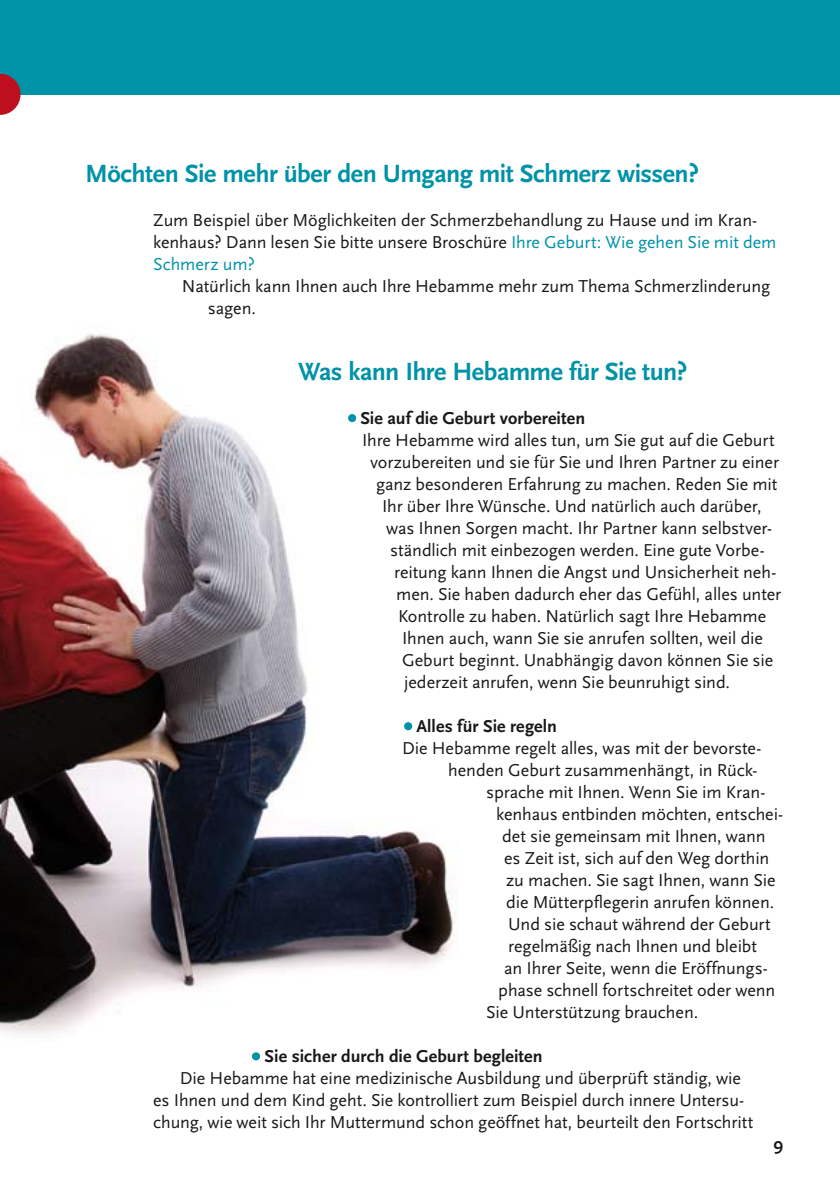
<style>
.page{position:relative;width:840px;height:1191px;background:#fff}
.page>*{position:absolute;margin:0;border:0;box-sizing:border-box;transform-origin:0 0}
.t1{font:700 26px "Scala Sans";letter-spacing:-.02em;color:#0092a7}
.t2{font:18px/22px "Scala Sans";letter-spacing:-.005em;color:#1a171b}
.t3{font:700 18px "Scala Sans";letter-spacing:.005em;color:#1a171b}
.s1{color:#0092a7}
</style>
<div class="page">
<img style="left:0;top:334px;width:455px;height:700px">
<div style="left:0;top:0;width:839px;height:95px;background:#0092a7"></div>
<svg style="left:0;top:74px;width:21px;height:41px"></svg>
<div style="left:348px;top:414px;width:8px;height:8px;background:#0092a7;border-radius:50%"></div>
<div style="left:404px;top:722px;width:8px;height:8px;background:#0092a7;border-radius:50%"></div>
<div style="left:252px;top:1052px;width:8px;height:8px;background:#0092a7;border-radius:50%"></div>
<h1 class="t1" style="left:85px;top:160px;width:615px">Möchten Sie mehr über den Umgang mit Schmerz wissen?</h1>
<p class="t2" style="left:153px;top:209px;width:624px">Zum Beispiel über Möglichkeiten der Schmerzbehandlung zu Hause und im Kran&shy;kenhaus? Dann lesen Sie bitte unsere Broschüre <span class="s1">Ihre Geburt: Wie gehen Sie mit dem<br>Schmerz um?</span></p>
<p class="t2" style="left:208px;top:275px;width:563px;text-indent:-26px">Natürlich kann Ihnen auch Ihre Hebamme mehr zum Thema Schmerzlinderung sagen.</p>
<h1 class="t1" style="left:298px;top:358px;width:390px">Was kann Ihre Hebamme für Sie tun?</h1>
<p class="t3" style="left:360px;top:408px;width:226px">Sie auf die Geburt vorbereiten</p>
<p class="t2" style="left:362px;top:429px;width:414px">Ihre Hebamme wird alles tun, um Sie gut auf die Geburt</p>
<p class="t2" style="left:370px;top:451px;width:410px">vorzubereiten und sie für Sie und Ihren Partner zu einer</p>
<p class="t2" style="left:376px;top:473px;width:402px">ganz besonderen Erfahrung zu machen. Reden Sie mit</p>
<p class="t2" style="left:382px;top:495px;width:381px">Ihr über Ihre Wünsche. Und natürlich auch darüber,</p>
<p class="t2" style="left:386px;top:517px;width:387px">was Ihnen Sorgen macht. Ihr Partner kann selbstver-</p>
<p class="t2" style="left:390px;top:539px;width:376px">ständlich mit einbezogen werden. Eine gute Vorbe-</p>
<p class="t2" style="left:394px;top:561px;width:383px">reitung kann Ihnen die Angst und Unsicherheit neh-</p>
<p class="t2" style="left:396px;top:583px;width:386px">men. Sie haben dadurch eher das Gefühl, alles unter</p>
<p class="t2" style="left:398px;top:605px;width:369px">Kontrolle zu haben. Natürlich sagt Ihre Hebamme</p>
<p class="t2" style="left:402px;top:627px;width:362px">Ihnen auch, wann Sie sie anrufen sollten, weil die</p>
<p class="t2" style="left:402px;top:649px;width:372px">Geburt beginnt. Unabhängig davon können Sie sie</p>
<p class="t2" style="left:404px;top:671px;width:327px">jederzeit anrufen, wenn Sie beunruhigt sind.</p>
<p class="t3" style="left:416px;top:716px;width:142px">Alles für Sie regeln</p>
<p class="t2" style="left:402px;top:737px;width:361px">Die Hebamme regelt alles, was mit der bevorste-</p>
<p class="t2" style="left:448px;top:759px;width:311px">henden Geburt zusammenhängt, in Rück-</p>
<p class="t2" style="left:486px;top:781px;width:280px">sprache mit Ihnen. Wenn Sie im Kran-</p>
<p class="t2" style="left:496px;top:803px;width:288px">kenhaus entbinden möchten, entschei-</p>
<p class="t2" style="left:502px;top:825px;width:265px">det sie gemeinsam mit Ihnen, wann</p>
<p class="t2" style="left:504px;top:847px;width:266px">es Zeit ist, sich auf den Weg dorthin</p>
<p class="t2" style="left:506px;top:869px;width:271px">zu machen. Sie sagt Ihnen, wann Sie</p>
<p class="t2" style="left:506px;top:891px;width:269px">die Mütterpflegerin anrufen können.</p>
<p class="t2" style="left:508px;top:913px;width:264px">Und sie schaut während der Geburt</p>
<p class="t2" style="left:508px;top:935px;width:250px">regelmäßig nach Ihnen und bleibt</p>
<p class="t2" style="left:504px;top:957px;width:265px">an Ihrer Seite, wenn die Eröffnungs-</p>
<p class="t2" style="left:498px;top:979px;width:278px">phase schnell fortschreitet oder wenn</p>
<p class="t2" style="left:486px;top:1001px;width:213px">Sie Unterstützung brauchen.</p>
<p class="t3" style="left:264px;top:1046px;width:279px">Sie sicher durch die Geburt begleiten</p>
<p class="t2" style="left:153px;top:1067px;width:601px;text-indent:27px">Die Hebamme hat eine medizinische Ausbildung und überprüft ständig, wie es Ihnen und dem Kind geht. Sie kontrolliert zum Beispiel durch innere Untersu&shy;chung, wie weit sich Ihr Muttermund schon geöffnet hat, beurteilt den Fortschritt</p>
<p class="t3" style="left:773px;top:1134px;width:11px">9</p>
</div>
